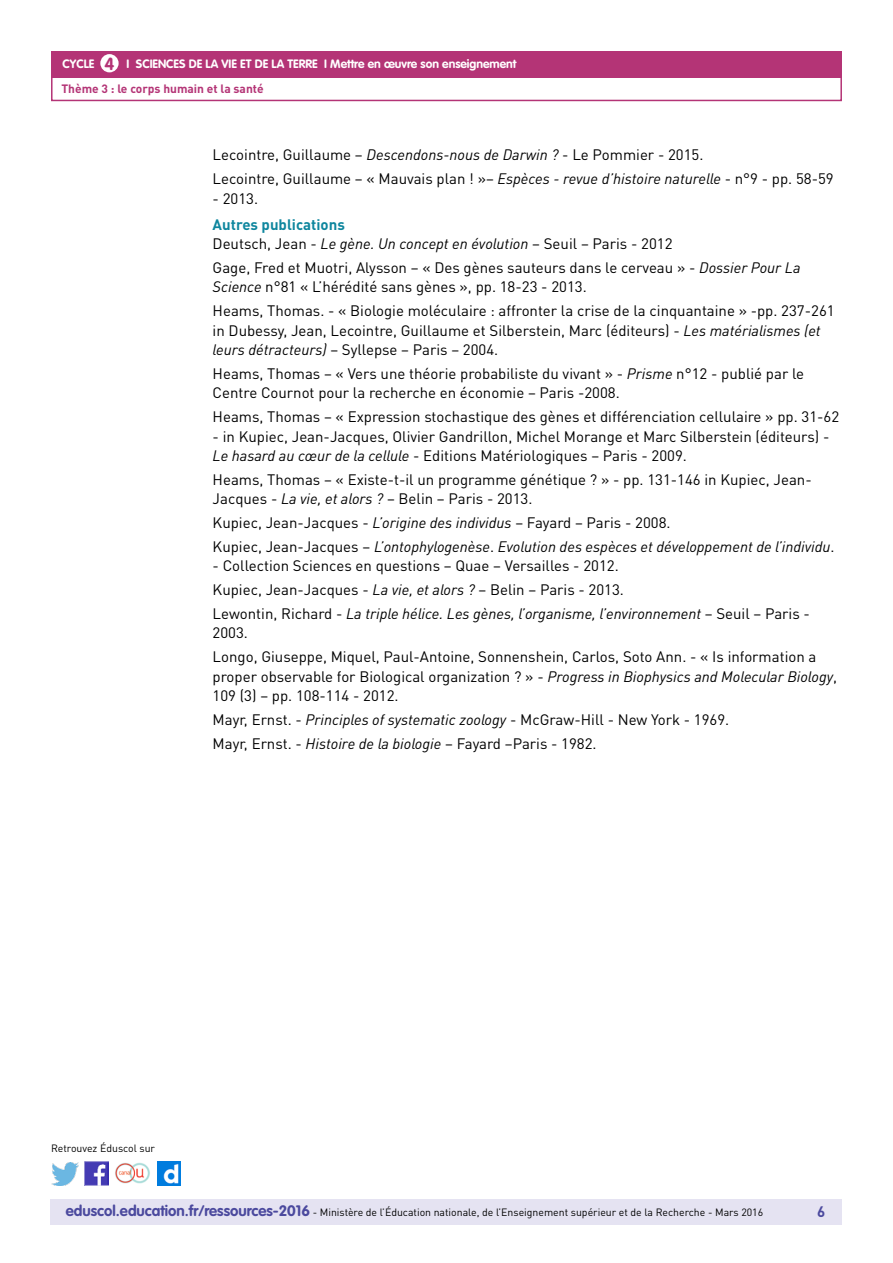
<style>
.page{position:relative;width:893px;height:1263px;background:#fff}
.page>*{position:absolute;margin:0;border:0;box-sizing:border-box;transform-origin:0 0}
.t1{font:700 17.25px "VAG Rounded Std";color:#b43476}
.t2{font:15px/19.5px "DIN Pro";color:#000}
.t3{font:italic 15px/23.7px "DIN Pro";color:#000}
.t4{font:700 15px "DIN Pro";color:#4b499e}
.t5{font:700 12px "VAG Rounded Std";color:#fff}
.t6{font:700 12px "DIN Pro";color:#b43476}
.t7{font:10.5px "DIN Pro";color:#000}
.s1{font-style:italic}
.s2{font-weight:700;color:#0e869e}
.s3{font-style:normal}
.s4{font-family:"VAG Rounded Std";font-weight:700;font-size:15px;color:#4b499e}
</style>
<div class="page">
<div style="left:50px;top:1199px;width:791px;height:26px;background:#e5e3f2"></div>
<div style="left:51px;top:51px;width:791px;height:27px;background:#b43476"></div>
<div style="left:100px;top:54px;width:19px;height:18px;background:#fff;border-radius:50%"></div>
<img style="left:85px;top:1162px;width:23px;height:23px">
<img style="left:51px;top:1163px;width:28px;height:22px">
<img style="left:158px;top:1162px;width:22px;height:23px">
<img style="left:115px;top:1162px;width:35px;height:22px">
<div style="left:51px;top:76px;width:791px;height:25px;border:2px solid #b43476"></div>
<p class="t1" style="left:105px;top:53px;width:11px">4</p>
<p class="t5" style="left:189px;top:57px;width:330px">de la vie et de la Terre I Mettre en œuvre son enseignement</p>
<p class="t5" style="left:63px;top:57px;width:33px">CYCLE</p>
<p class="t5" style="left:127px;top:57px;width:48px">I Sciences</p>
<p class="t6" style="left:61px;top:80px;width:204px">Thème 3 : le corps humain et la santé</p>
<p class="t2" style="left:213px;top:143px;width:623px;line-height:23.7px">Lecointre, Guillaume – <span class="s1">Descendons-nous de Darwin ?</span> - Le Pommier - 2015.<br>Lecointre, Guillaume – « Mauvais plan ! »– <span class="s1">Espèces - revue d’histoire naturelle</span> - n°9 - pp. 58-59</p>
<p class="t2" style="left:213px;top:188px;width:47px">- 2013.</p>
<p class="t2" style="left:213px;top:214px;width:461px"><span class="s2">Autres publications<br></span>Deutsch, Jean - <span class="s1">Le gène. Un concept en évolution</span> – Seuil – Paris - 2012</p>
<p class="t2" style="left:213px;top:257px;width:589px">Gage, Fred et Muotri, Alysson – « Des gènes sauteurs dans le cerveau » - <span class="s1">Dossier Pour La<br>Science</span> n°81 « L’hérédité sans gènes », pp. 18-23 - 2013.</p>
<p class="t2" style="left:213px;top:301px;width:623px">Heams, Thomas. - « Biologie moléculaire : affronter la crise de la cinquantaine » -pp. 237-261 in Dubessy, Jean, Lecointre, Guillaume et Silberstein, Marc (éditeurs) - <span class="s1">Les matérialismes (et leurs détracteurs)</span> – Syllepse – Paris – 2004.</p>
<p class="t2" style="left:213px;top:363px;width:593px">Heams, Thomas – « Vers une théorie probabiliste du vivant » - <span class="s1">Prisme</span> n°12 - publié par le<br>Centre Cournot pour la recherche en économie – Paris -2008.</p>
<p class="t2" style="left:213px;top:406px;width:628px">Heams, Thomas – « Expression stochastique des gènes et différenciation cellulaire » pp. 31-62</p>
<p class="t2" style="left:213px;top:426px;width:618px">- in Kupiec, Jean-Jacques, Olivier Gandrillon, Michel Morange et Marc Silberstein (éditeurs) -<br><span class="s1">Le hasard au cœur de la cellule</span> - Editions Matériologiques – Paris - 2009.</p>
<p class="t2" style="left:213px;top:469px;width:601px">Heams, Thomas – « Existe-t-il un programme génétique ? » - pp. 131-146 in Kupiec, Jean-<br>Jacques - <span class="s1">La vie, et alors ?</span> – Belin – Paris - 2013.</p>
<p class="t3" style="left:213px;top:510px;width:623px"><span class="s3">Kupiec, Jean-Jacques -</span> L’origine des individus <span class="s3">– Fayard – Paris - 2008.<br>Kupiec, Jean-Jacques –</span> L’ontophylogenèse<span class="s3">.</span> Evolution des espèces et développement de l’individu<span class="s3">.</span></p>
<p class="t2" style="left:213px;top:554px;width:599px;line-height:23.7px">- Collection Sciences en questions – Quae – Versailles - 2012.<br>Kupiec, Jean-Jacques - <span class="s1">La vie, et alors ?</span> – Belin – Paris - 2013.<br>Lewontin, Richard - <span class="s1">La triple hélice. Les gènes, l’organisme, l’environnement</span> – Seuil – Paris -</p>
<p class="t2" style="left:213px;top:621px;width:605px;line-height:23.7px">2003.<br>Longo, Giuseppe, Miquel, Paul-Antoine, Sonnenshein, Carlos, Soto Ann. - « Is information a</p>
<p class="t2" style="left:213px;top:666px;width:626px">proper observable for Biological organization ? » - <span class="s1">Progress in Biophysics and Molecular Biology</span>,<br>109 (3) – pp. 108-114 - 2012.</p>
<p class="t2" style="left:213px;top:707px;width:518px;line-height:23.7px">Mayr, Ernst. - <span class="s1">Principles of systematic zoology</span> - McGraw-Hill - New York - 1969.<br>Mayr, Ernst. - <span class="s1">Histoire de la biologie</span> – Fayard –Paris - 1982.</p>
<p class="t7" style="left:51px;top:1141px;width:106px">Retrouvez Éduscol sur</p>
<p class="t7" style="left:66px;top:1205px;width:699px"><span class="s4">eduscol.education.fr/ressources-2016</span> - Ministère de l’Éducation nationale, de l’Enseignement supérieur et de la Recherche - Mars 2016</p>
<p class="t4" style="left:817px;top:1201px;width:10px">6</p>
</div>
